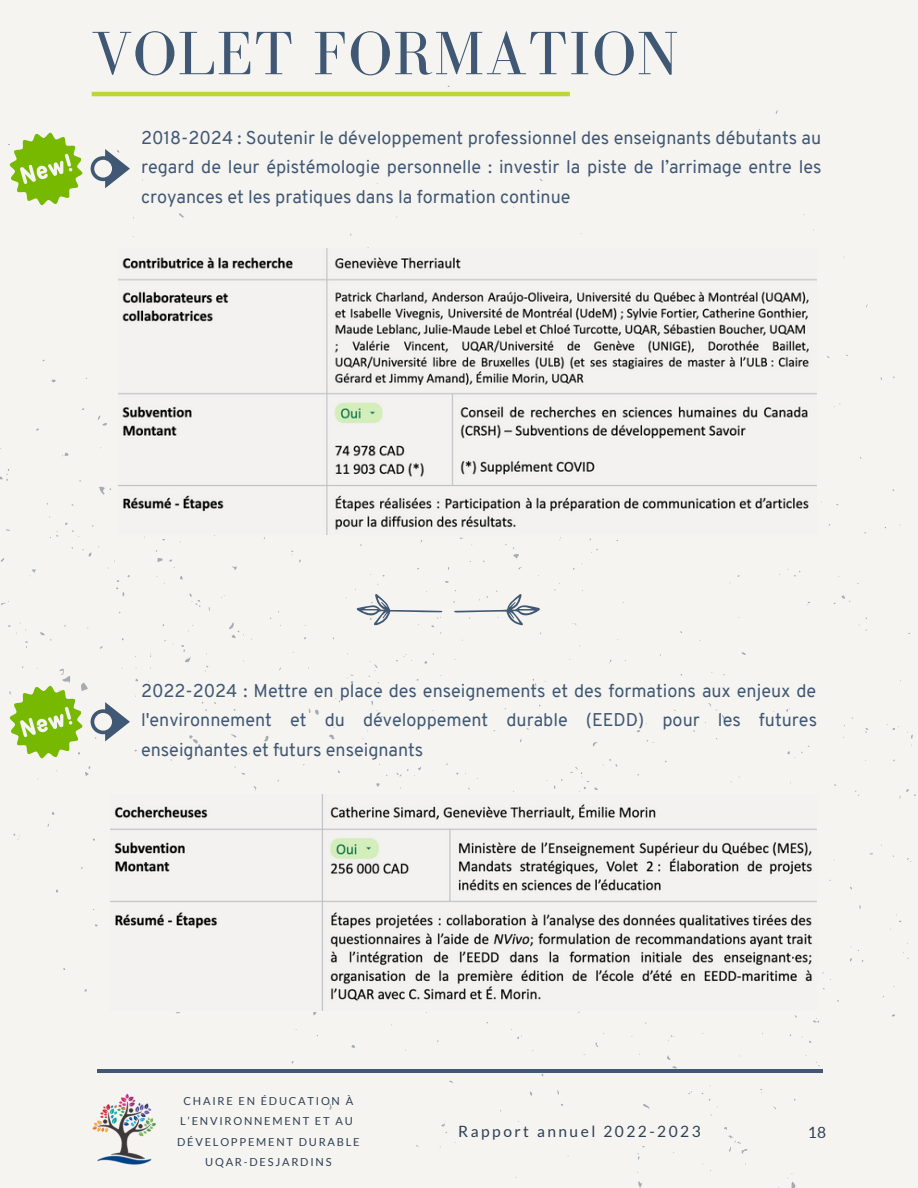
<style>
.page{position:relative;width:918px;height:1188px;background:#f5f4f1}
.page>*{position:absolute;margin:0;border:0;box-sizing:border-box;transform-origin:0 0}
.t1{font:63px "Bodoni FLF";letter-spacing:.02em;color:#405873}
.t2{font:18px/29.2px "Overpass";color:#405873;text-align:justify}
.t3{font:15.6px "Lato";letter-spacing:.16em;color:#2e3f52}
.t4{font:11.1px/20.2px "Lato";letter-spacing:.16em;color:#2e3f52;text-align:center}
</style>
<div class="page">
<hr style="left:92px;top:92px;width:478px;height:4px;background:#bcd638">
<hr style="left:97px;top:1069px;width:726px;height:3px;background:#405873">
<img style="left:88px;top:1090px;width:77px;height:83px">
<svg style="left:454px;top:594px;width:86px;height:32px"></svg>
<svg style="left:357px;top:594px;width:86px;height:31px"></svg>
<svg style="left:1px;top:124px;width:129px;height:90px"></svg>
<svg style="left:1px;top:677px;width:129px;height:90px"></svg>
<img style="left:118px;top:248px;width:699px;height:287px">
<img style="left:110px;top:794px;width:707px;height:216px">
<p class="t1" style="left:92px;top:19px;width:588px">VOLET FORMATION</p>
<p class="t2" style="left:141px;top:125px;width:682px">2018-2024 : Soutenir le développement professionnel des enseignants débutants au regard de leur épistémologie personnelle : investir la piste de l’arrimage entre les croyances et les pratiques dans la formation continue</p>
<p class="t2" style="left:141px;top:678px;width:678px">2022-2024 : Mettre en place des enseignements et des formations aux enjeux de l'environnement et du développement durable (EEDD) pour les futures enseignantes et futurs enseignants</p>
<p class="t4" style="left:180px;top:1091px;width:175px">CHAIRE EN ÉDUCATION À<br>L’ENVIRONNEMENT ET AU</p>
<p class="t4" style="left:177px;top:1131px;width:184px">DÉVELOPPEMENT DURABLE<br>UQAR-DESJARDINS</p>
<p class="t3" style="left:458px;top:1121px;width:244px">Rapport annuel 2022-2023</p>
<p class="t3" style="left:808px;top:1123px;width:20px">18</p>
</div>
